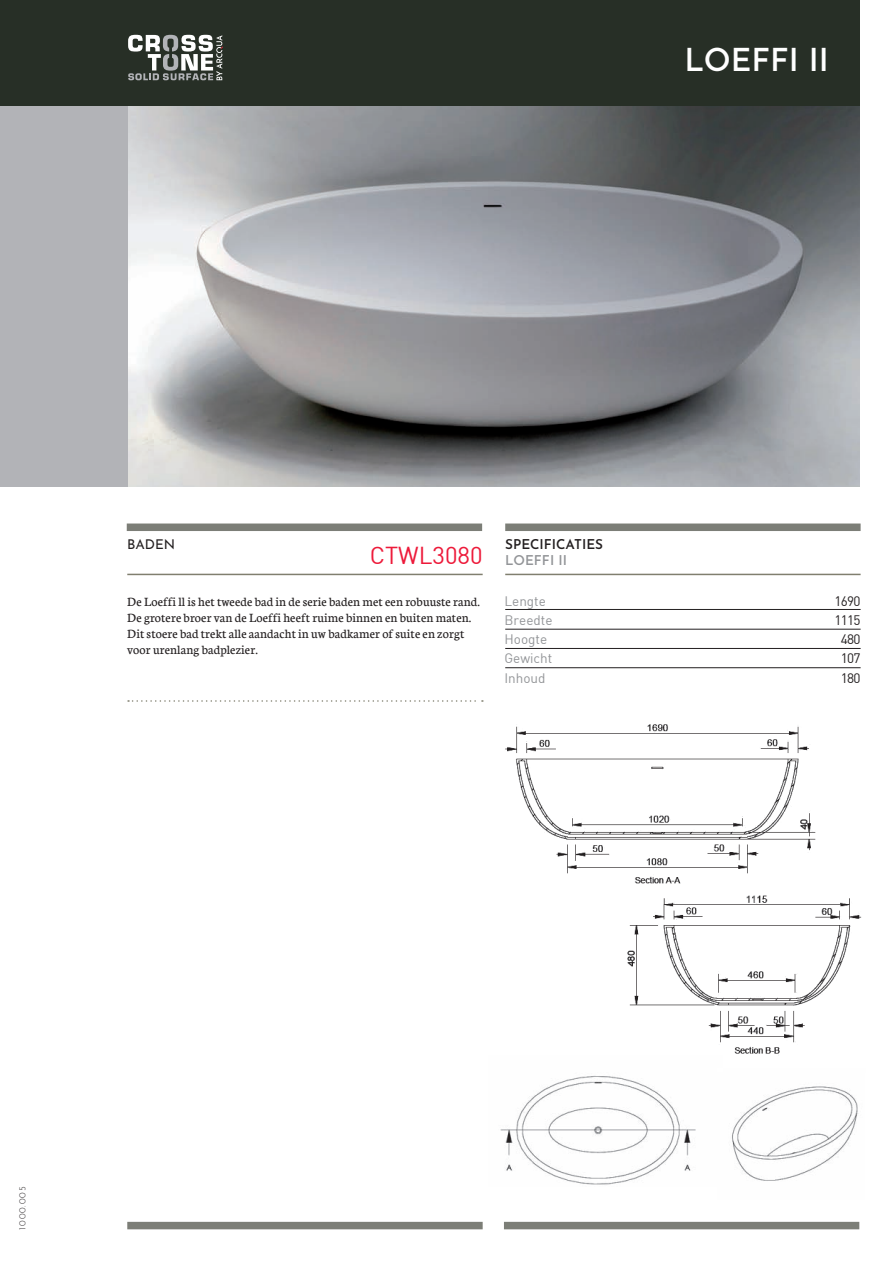
<style>
.page{position:relative;width:893px;height:1263px;background:#fff}
.page>*{position:absolute;margin:0;border:0;box-sizing:border-box;transform-origin:0 0}
.t1{font:600 31.5px "Josefin Sans";color:#fff}
.t2{font:24px "DIN";color:#ed1a3a}
.t3{font:13.5px/15.8px "Neuton";letter-spacing:.01em;color:#231f20}
.t4{font:13.5px/19.2px "DIN";color:#939598}
.t5{font:13.5px/19.2px "DIN";letter-spacing:-.05em;color:#231f20;text-align:center}
.t6{font:600 13.5px "Josefin Sans";color:#231f20}
.t7{font:600 13.5px "Josefin Sans";color:#939598}
.t8{font:13.5px "Josefin Sans";color:#231f20}
.t9{font:300 9px "Josefin Sans";letter-spacing:.1em;color:#231f20}
</style>
<div class="page">
<img style="left:127px;top:106px;width:732px;height:380px">
<div style="left:0;top:0;width:859px;height:106px;background:#272f26"></div>
<div style="left:0;top:106px;width:127px;height:380px;background:#b2b3b7"></div>
<div style="left:127px;top:523px;width:355px;height:8px;background:#7c7e77"></div>
<div style="left:127px;top:1221px;width:355px;height:7px;background:#7c7e77"></div>
<div style="left:503px;top:1221px;width:356px;height:7px;background:#7c7e77"></div>
<div style="left:505px;top:523px;width:355px;height:8px;background:#7c7e77"></div>
<hr style="left:505px;top:573px;width:355px;height:2px;background:#807f6f">
<hr style="left:505px;top:628px;width:355px;height:1px;background:#231f20">
<hr style="left:505px;top:609px;width:355px;height:1px;background:#231f20">
<hr style="left:505px;top:667px;width:355px;height:1px;background:#231f20">
<hr style="left:505px;top:648px;width:355px;height:1px;background:#231f20">
<hr style="left:127px;top:573px;width:355px;height:2px;background:#807f6f">
<svg style="left:128px;top:700px;width:354px;height:1px"></svg>
<img style="left:505px;top:724px;width:311px;height:160px">
<img style="left:627px;top:898px;width:235px;height:156px">
<img style="left:627px;top:895px;width:222px;height:8px">
<img style="left:500px;top:1075px;width:196px;height:110px">
<img style="left:732px;top:1086px;width:126px;height:95px">
<svg style="left:128px;top:35px;width:95px;height:45px"></svg>
<h1 class="t1" style="left:684px;top:33px;width:146px">LOEFFI II</h1>
<p class="t8" style="left:127px;top:533px;width:49px">BADEN</p>
<h2 class="t2" style="left:369px;top:540px;width:114px">CTWL3080</h2>
<p class="t3" style="left:127px;top:593px;width:354px">De Loeffi ll is het tweede bad in de serie baden met een robuuste rand.<br>De grotere broer van de Loeffi heeft ruime binnen en buiten maten.<br>Dit stoere bad trekt alle aandacht in uw badkamer of suite en zorgt voor urenlang badplezier.</p>
<p class="t6" style="left:505px;top:532px;width:99px">SPECIFICATIES</p>
<p class="t7" style="left:505px;top:548px;width:63px">LOEFFI II</p>
<p class="t4" style="left:504px;top:591px;width:50px">Lengte<br>Breedte<br>Hoogte<br>Gewicht<br>Inhoud</p>
<p class="t5" style="left:834px;top:591px;width:28px">1690<br>1115<br>480<br>107<br>180</p>
<p class="t9" style="left:15px;top:1229px;width:45px;rotate:-90deg">1000.005</p>
</div>
